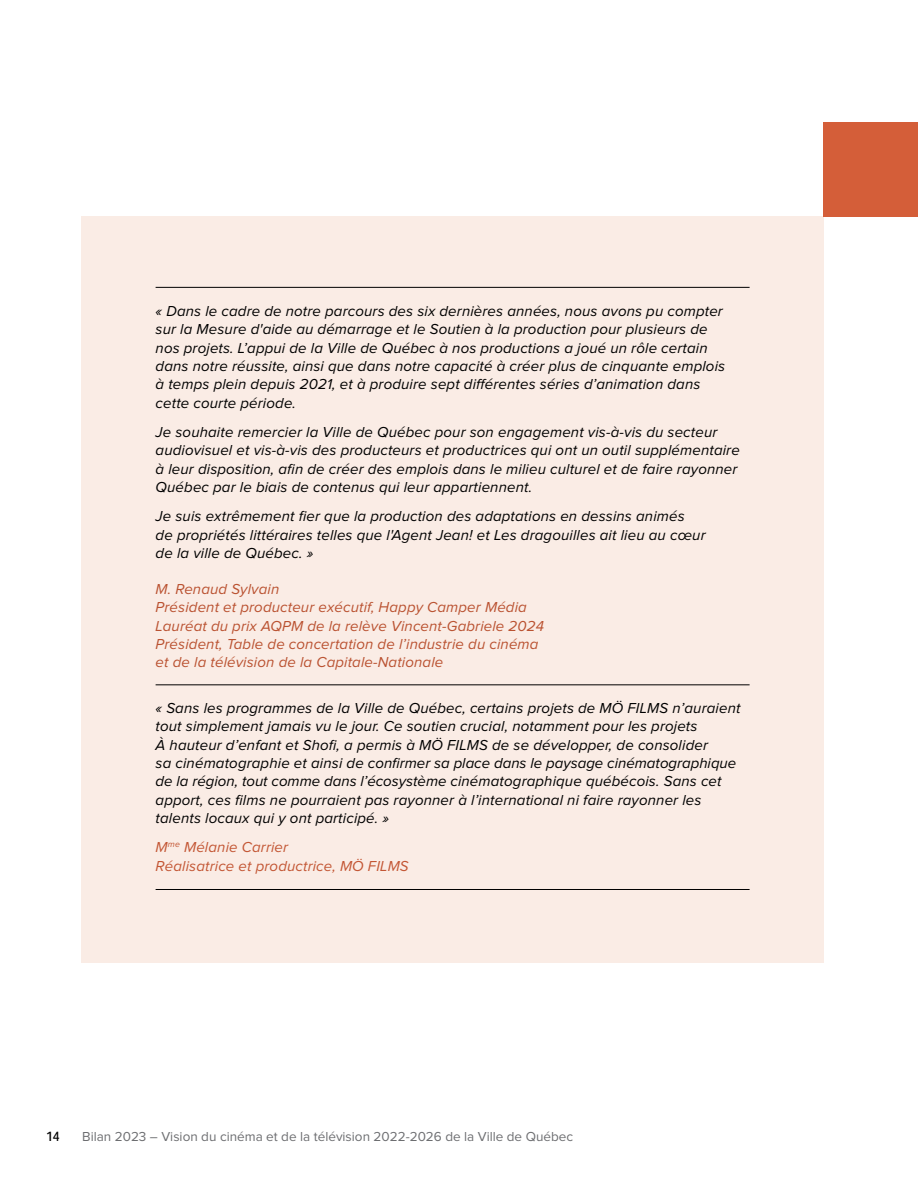
<style>
.page{position:relative;width:918px;height:1188px;background:#fff}
.page>*{position:absolute;margin:0;border:0;box-sizing:border-box;transform-origin:0 0}
.t1{font:italic 15px/18.3px "Proxima Nova";letter-spacing:.01em;color:#000}
.t2{font:italic 15px/18.3px "Proxima Nova";letter-spacing:.01em;color:#ba5231}
.t3{font:italic 15px/18.3px "Proxima Nova";letter-spacing:.01em;color:#c35634}
.t4{font:13.5px "Proxima Nova";color:#6d6e71}
.t5{font:500 13.5px "Aktiv Grotesk Cd";color:#000}
</style>
<div class="page">
<div style="left:81px;top:216px;width:743px;height:747px;background:#faece5"></div>
<hr style="left:156px;top:287px;width:594px;height:1px;background:#000">
<hr style="left:156px;top:684px;width:594px;height:1px;background:#000">
<hr style="left:156px;top:889px;width:594px;height:1px;background:#000">
<div style="left:824px;top:122px;width:94px;height:94px;background:#d45e39"></div>
<p class="t1" style="left:156px;top:302px;width:571px">« Dans le cadre de notre parcours des six dernières années, nous avons pu compter sur la Mesure d'aide au démarrage et le Soutien à la production pour plusieurs de nos projets. L’appui de la Ville de Québec à nos productions a joué un rôle certain dans notre réussite, ainsi que dans notre capacité à créer plus de cinquante emplois à temps plein depuis 2021, et à produire sept différentes séries d’animation dans cette courte période.</p>
<p class="t1" style="left:156px;top:424px;width:586px">Je souhaite remercier la Ville de Québec pour son engagement vis-à-vis du secteur audiovisuel et vis-à-vis des producteurs et productrices qui ont un outil supplémentaire à leur disposition, afin de créer des emplois dans le milieu culturel et de faire rayonner Québec par le biais de contenus qui leur appartiennent.</p>
<p class="t1" style="left:156px;top:508px;width:552px">Je suis extrêmement fier que la production des adaptations en dessins animés de propriétés littéraires telles que l'Agent Jean! et Les dragouilles ait lieu au cœur de la ville de Québec. »</p>
<p class="t2" style="left:156px;top:580px;width:390px">M. Renaud Sylvain<br>Président et producteur exécutif, Happy Camper Média Lauréat du prix AQPM de la relève Vincent-Gabriele 2024<br>Président, Table de concertation de l’industrie du cinéma et de la télévision de la Capitale-Nationale</p>
<p class="t1" style="left:156px;top:699px;width:586px">« Sans les programmes de la Ville de Québec, certains projets de MÖ FILMS n’auraient tout simplement jamais vu le jour. Ce soutien crucial, notamment pour les projets<br>À hauteur d’enfant et Shofi, a permis à MÖ FILMS de se développer, de consolider<br>sa cinématographie et ainsi de confirmer sa place dans le paysage cinématographique de la région, tout comme dans l’écosystème cinématographique québécois. Sans cet apport, ces films ne pourraient pas rayonner à l’international ni faire rayonner les talents locaux qui y ont participé. »</p>
<p class="t3" style="left:156px;top:839px;width:255px">M<sup>me</sup> Mélanie Carrier<br>Réalisatrice et productrice, MÖ FILMS</p>
<p class="t5" style="left:46px;top:1128px;width:15px">14</p>
<p class="t4" style="left:82px;top:1129px;width:492px">Bilan 2023 ― Vision du cinéma et de la télévision 2022-2026 de la Ville de Québec</p>
</div>
